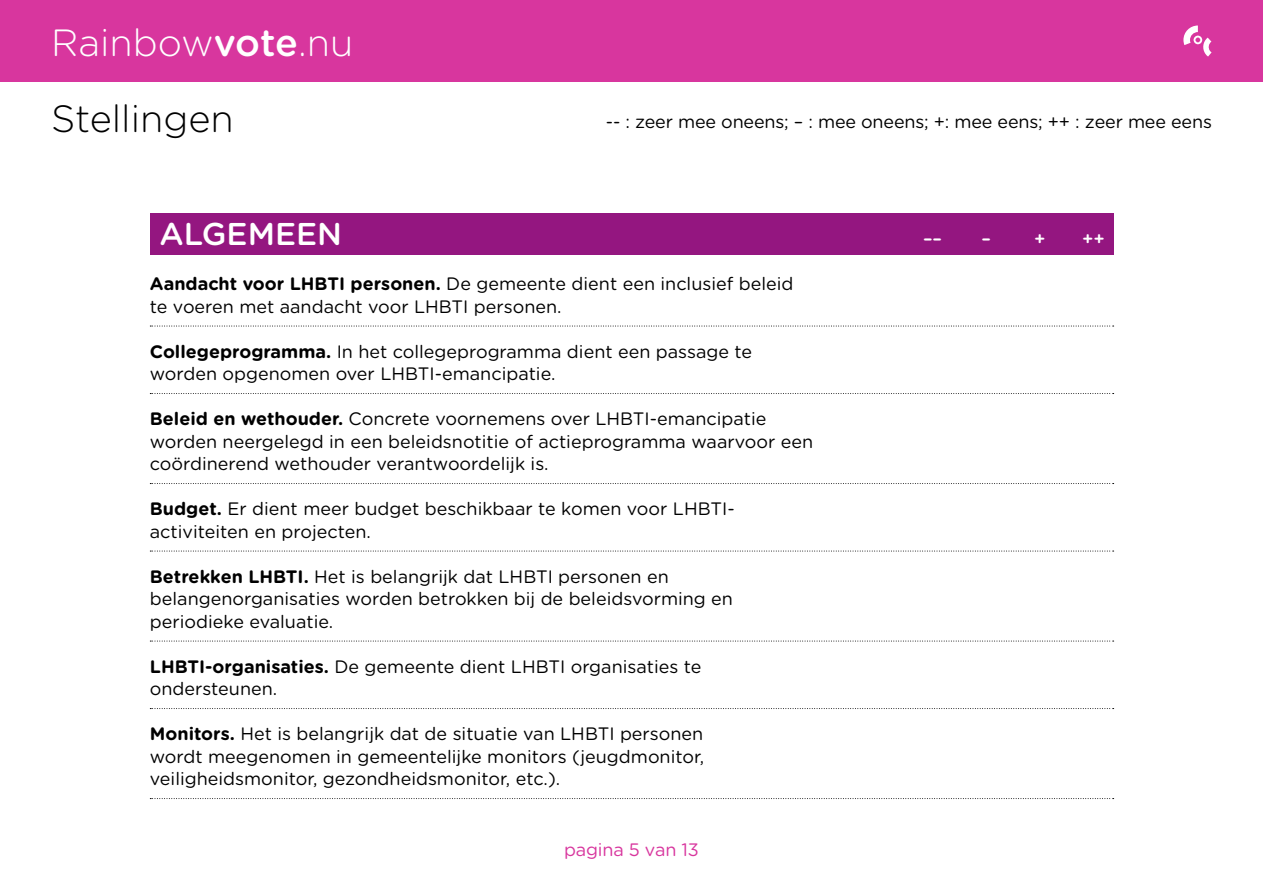
<style>
.page{position:relative;width:1263px;height:893px;background:#fff}
.page>*{position:absolute;margin:0;border:0;box-sizing:border-box;transform-origin:0 0}
.t1{font:300 37.95px "Gotham Rounded";color:#fff}
.t2{font:300 37.95px "Gotham Rounded";color:#000}
.t3{font:500 31.5px "Gotham Rounded";color:#fff}
.t4{font:18px/22.5px "Gotham Rounded";color:#000}
.t5{font:18px "Gotham Rounded";letter-spacing:-.01em;color:#d8369e}
.t6{font:500 18px "Gotham Rounded";color:#fff}
.s1{font-weight:500}
.s2{font-weight:700}
</style>
<div class="page">
<div style="left:150px;top:214px;width:963px;height:41px;background:#941680"></div>
<svg style="left:150px;top:326px;width:964px;height:1px"></svg>
<svg style="left:150px;top:393px;width:964px;height:1px"></svg>
<svg style="left:150px;top:483px;width:964px;height:1px"></svg>
<svg style="left:150px;top:551px;width:964px;height:1px"></svg>
<svg style="left:150px;top:641px;width:964px;height:1px"></svg>
<svg style="left:150px;top:708px;width:964px;height:1px"></svg>
<svg style="left:150px;top:798px;width:964px;height:1px"></svg>
<div style="left:0;top:0;width:1263px;height:82px;background:#d8369e"></div>
<svg style="left:1183px;top:26px;width:28px;height:31px"></svg>
<h1 class="t1" style="left:51px;top:17px;width:304px">Rainbow<span class="s1">vote</span>.nu</h1>
<h1 class="t2" style="left:51px;top:94px;width:184px">Stellingen</h1>
<h2 class="t3" style="left:159px;top:212px;width:184px">ALGEMEEN</h2>
<p class="t4" style="left:606px;top:109px;width:608px">-- : zeer mee oneens; – : mee oneens; +: mee eens; ++ : zeer mee eens</p>
<p class="t6" style="left:923px;top:226px;width:21px">––</p>
<p class="t6" style="left:981px;top:226px;width:11px">–</p>
<p class="t6" style="left:1034px;top:226px;width:13px">+</p>
<p class="t6" style="left:1082px;top:226px;width:24px">++</p>
<p class="t4" style="left:150px;top:272px;width:645px"><span class="s2">Aandacht voor LHBTI personen.</span> De gemeente dient een inclusief beleid te voeren met aandacht voor LHBTI personen.</p>
<p class="t4" style="left:150px;top:339px;width:604px"><span class="s2">Collegeprogramma.</span> In het collegeprogramma dient een passage te worden opgenomen over LHBTI-emancipatie.</p>
<p class="t4" style="left:150px;top:407px;width:665px"><span class="s2">Beleid en wethouder.</span> Concrete voornemens over LHBTI-emancipatie worden neergelegd in een beleidsnotitie of actieprogramma waarvoor een coördinerend wethouder verantwoordelijk is.</p>
<p class="t4" style="left:150px;top:497px;width:586px"><span class="s2">Budget.</span> Er dient meer budget beschikbaar te komen voor LHBTI&shy;activiteiten en projecten.</p>
<p class="t4" style="left:150px;top:564px;width:585px"><span class="s2">Betrekken LHBTI.</span> Het is belangrijk dat LHBTI personen en belangenorganisaties worden betrokken bij de beleidsvorming en periodieke evaluatie.</p>
<p class="t4" style="left:150px;top:654px;width:553px"><span class="s2">LHBTI-organisaties.</span> De gemeente dient LHBTI organisaties te ondersteunen.</p>
<p class="t4" style="left:150px;top:722px;width:556px;text-align:justify"><span class="s2">Monitors.</span> Het is belangrijk dat de situatie van LHBTI personen wordt meegenomen in gemeentelijke monitors (jeugdmonitor, veiligheidsmonitor, gezondheidsmonitor, etc.).</p>
<p class="t5" style="left:564px;top:837px;width:136px">pagina 5 van 13</p>
</div>
